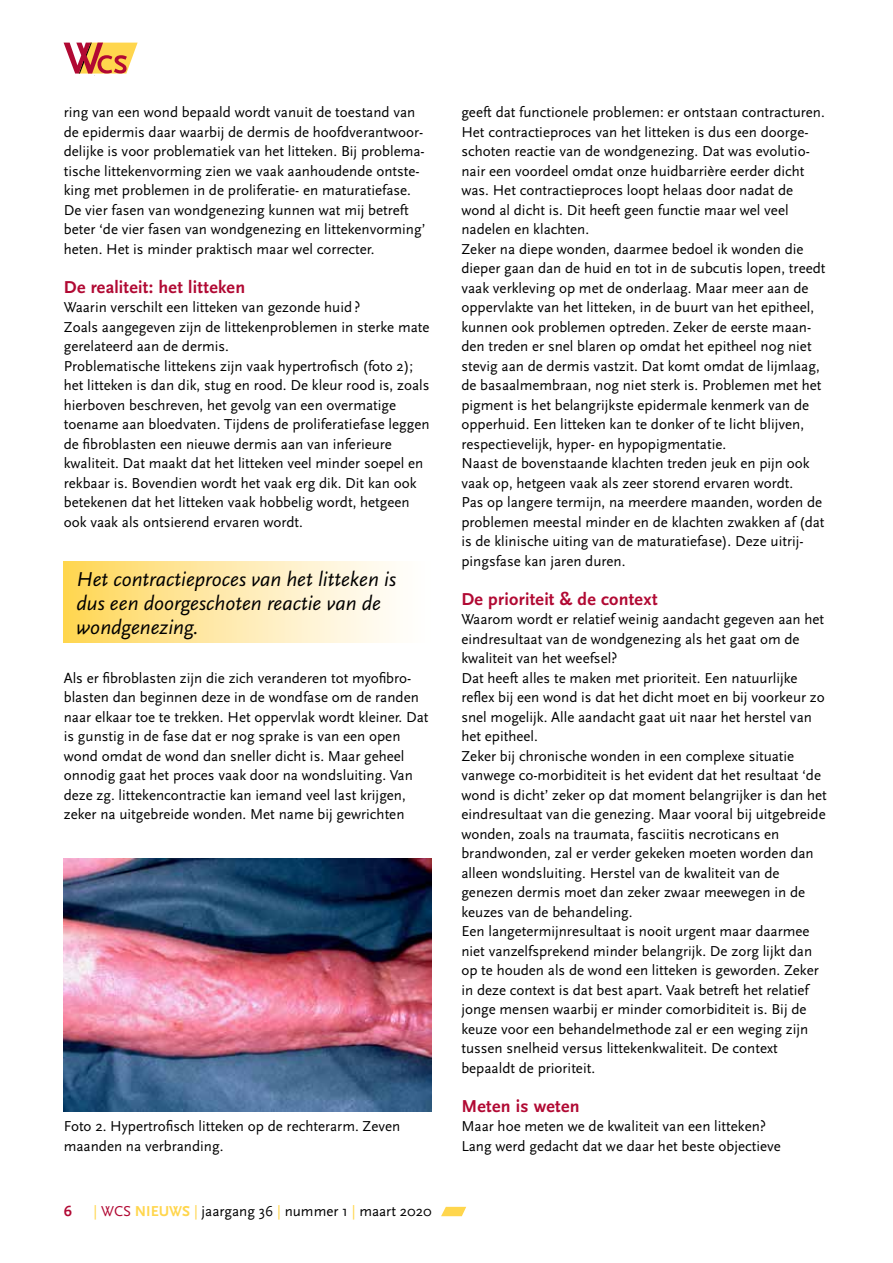
<style>
.page{position:relative;width:893px;height:1263px;background:#fff}
.page>*{position:absolute;margin:0;border:0;box-sizing:border-box;transform-origin:0 0}
.t1{font:italic 21px/24px "Scala Sans";color:#000}
.t2{font:700 18px "Scala Sans";letter-spacing:.015em;color:#b10933}
.t3{font:15px/19.5px "Scala Sans";color:#000}
.t4{font:700 15px "Scala Sans";color:#b10933}
.s1{color:#ffd64d}
.s2{color:#b10933}
.s3{font-weight:700;color:#ffd64d}
</style>
<div class="page">
<svg style="left:63px;top:42px;width:75px;height:2px"></svg>
<svg style="left:64px;top:43px;width:74px;height:31px"></svg>
<svg style="left:441px;top:1207px;width:25px;height:9px"></svg>
<img style="left:64px;top:858px;width:368px;height:254px">
<div style="left:64px;top:561px;width:368px;height:82px;background:linear-gradient(to right,#ffd75b,#fff)"></div>
<p class="t3" style="left:64px;top:103px;width:363px">ring van een wond bepaald wordt vanuit de toestand van de epidermis daar waarbij de dermis de hoofdverantwoor&shy;delijke is voor problematiek van het litteken. Bij problema&shy;tische littekenvorming zien we vaak aanhoudende ontste&shy;king met problemen in de proliferatie- en maturatiefase.<br>De vier fasen van wondgenezing kunnen wat mij betreft beter ‘de vier fasen van wondgenezing en littekenvorming’ heten. Het is minder praktisch maar wel correcter.</p>
<p class="t2" style="left:64px;top:277px;width:183px">De realiteit: het litteken</p>
<p class="t3" style="left:64px;top:298px;width:367px">Waarin verschilt een litteken van gezonde huid?<br>Zoals aangegeven zijn de littekenproblemen in sterke mate gerelateerd aan de dermis.<br>Problematische littekens zijn vaak hypertrofisch (foto 2); het litteken is dan dik, stug en rood. De kleur rood is, zoals hierboven beschreven, het gevolg van een overmatige toename aan bloedvaten. Tijdens de proliferatiefase leggen de fibroblasten een nieuwe dermis aan van inferieure kwaliteit. Dat maakt dat het litteken veel minder soepel en rekbaar is. Bovendien wordt het vaak erg dik. Dit kan ook betekenen dat het litteken vaak hobbelig wordt, hetgeen ook vaak als ontsierend ervaren wordt.</p>
<h1 class="t1" style="left:77px;top:567px;width:321px">Het contractieproces van het litteken is dus een doorgeschoten reactie van de wondgenezing.</h1>
<p class="t3" style="left:64px;top:668px;width:366px">Als er fibroblasten zijn die zich veranderen tot myofibro&shy;blasten dan beginnen deze in de wondfase om de randen naar elkaar toe te trekken. Het oppervlak wordt kleiner. Dat is gunstig in de fase dat er nog sprake is van een open wond omdat de wond dan sneller dicht is. Maar geheel onnodig gaat het proces vaak door na wondsluiting. Van deze zg. littekencontractie kan iemand veel last krijgen, zeker na uitgebreide wonden. Met name bij gewrichten</p>
<p class="t3" style="left:64px;top:1117px;width:338px">Foto 2. Hypertrofisch litteken op de rechterarm. Zeven maanden na verbranding.</p>
<p class="t4" style="left:64px;top:1203px;width:10px">6</p>
<p class="t3" style="left:94px;top:1202px;width:340px"><span class="s1">|</span> <span class="s2">WCS</span> <span class="s3">NIEUWS</span> <span class="s1">|</span> jaargang 36 <span class="s1">|</span> nummer 1 <span class="s1">|</span> maart 2020</p>
<p class="t3" style="left:461px;top:103px;width:366px">geeft dat functionele problemen: er ontstaan contracturen.<br>Het contractieproces van het litteken is dus een doorge&shy;schoten reactie van de wondgenezing. Dat was evolutio&shy;nair een voordeel omdat onze huidbarrière eerder dicht was. Het contractieproces loopt helaas door nadat de wond al dicht is. Dit heeft geen functie maar wel veel nadelen en klachten.<br>Zeker na diepe wonden, daarmee bedoel ik wonden die dieper gaan dan de huid en tot in de subcutis lopen, treedt vaak verkleving op met de onderlaag. Maar meer aan de oppervlakte van het litteken, in de buurt van het epitheel, kunnen ook problemen optreden. Zeker de eerste maan&shy;den treden er snel blaren op omdat het epitheel nog niet stevig aan de dermis vastzit. Dat komt omdat de lijmlaag, de basaalmembraan, nog niet sterk is. Problemen met het pigment is het belangrijkste epidermale kenmerk van de opperhuid. Een litteken kan te donker of te licht blijven, respectievelijk, hyper- en hypopigmentatie.<br>Naast de bovenstaande klachten treden jeuk en pijn ook vaak op, hetgeen vaak als zeer storend ervaren wordt.<br>Pas op langere termijn, na meerdere maanden, worden de problemen meestal minder en de klachten zwakken af (dat is de klinische uiting van de maturatiefase). Deze uitrij&shy;pingsfase kan jaren duren.</p>
<p class="t2" style="left:461px;top:589px;width:198px">De prioriteit &amp; de context</p>
<p class="t3" style="left:461px;top:610px;width:367px">Waarom wordt er relatief weinig aandacht gegeven aan het eindresultaat van de wondgenezing als het gaat om de kwaliteit van het weefsel?<br>Dat heeft alles te maken met prioriteit. Een natuurlijke reflex bij een wond is dat het dicht moet en bij voorkeur zo snel mogelijk. Alle aandacht gaat uit naar het herstel van het epitheel.<br>Zeker bij chronische wonden in een complexe situatie vanwege co-morbiditeit is het evident dat het resultaat ‘de wond is dicht’ zeker op dat moment belangrijker is dan het eindresultaat van die genezing. Maar vooral bij uitgebreide wonden, zoals na traumata, fasciitis necroticans en brandwonden, zal er verder gekeken moeten worden dan alleen wondsluiting. Herstel van de kwaliteit van de genezen dermis moet dan zeker zwaar meewegen in de keuzes van de behandeling.<br>Een langetermijnresultaat is nooit urgent maar daarmee niet vanzelfsprekend minder belangrijk. De zorg lijkt dan op te houden als de wond een litteken is geworden. Zeker in deze context is dat best apart. Vaak betreft het relatief jonge mensen waarbij er minder comorbiditeit is. Bij de keuze voor een behandelmethode zal er een weging zijn tussen snelheid versus littekenkwaliteit. De context bepaaldt de prioriteit.</p>
<p class="t2" style="left:461px;top:1096px;width:120px">Meten is weten</p>
<p class="t3" style="left:461px;top:1117px;width:321px">Maar hoe meten we de kwaliteit van een litteken?<br>Lang werd gedacht dat we daar het beste objectieve</p>
</div>
